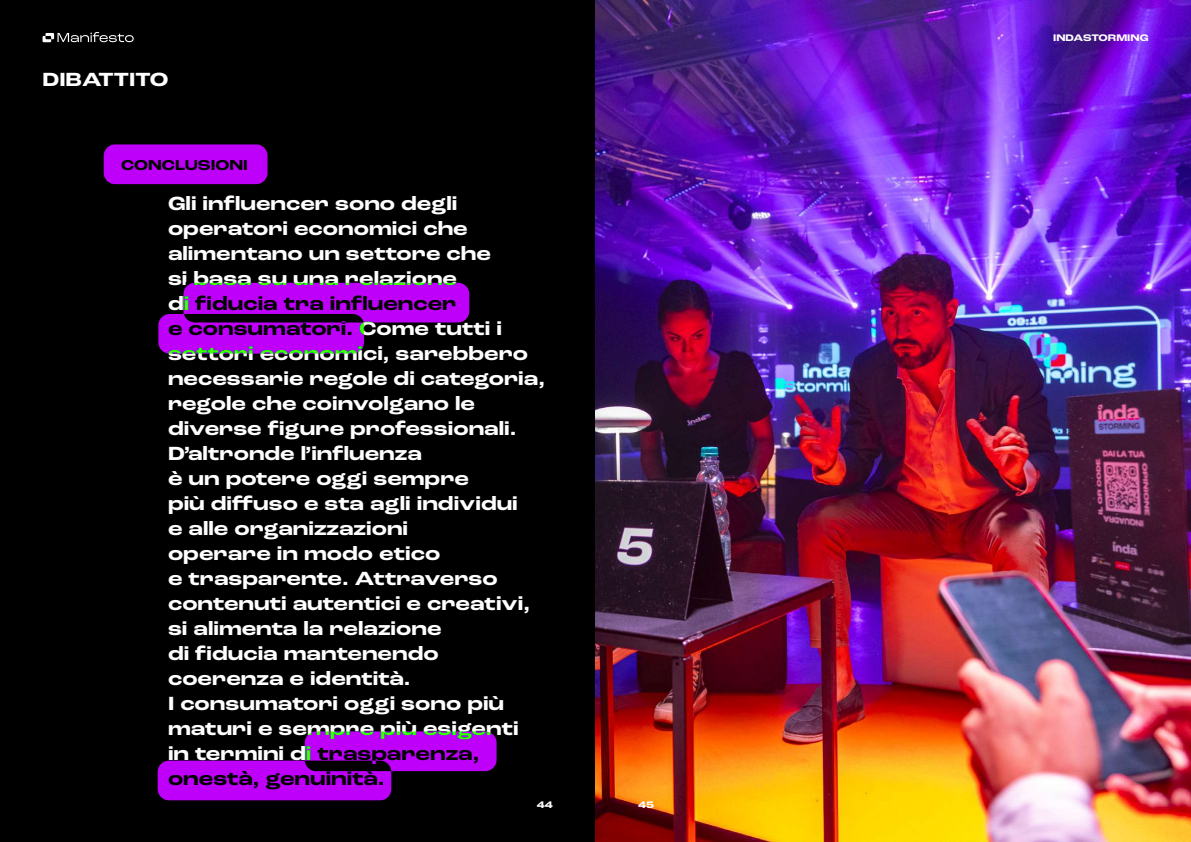
<style>
.page{position:relative;width:1191px;height:842px;background:#fff}
.page>*{position:absolute;margin:0;border:0;box-sizing:border-box;transform-origin:0 0}
.t1{font:700 expanded 20px/25px "Roc Grotesk";color:#fff}
.t2{font:700 expanded 15px "Roc Grotesk";color:#000}
.t3{font:700 expanded 10px "Roc Grotesk";color:#fff}
.s1{color:#be00fb}
</style>
<div class="page">
<div style="left:0;top:0;width:595px;height:842px;background:#000"></div>
<img style="left:595px;top:0;width:596px;height:842px">
<div style="left:104px;top:144px;width:163px;height:40px;background:#be00fb;border-radius:11px"></div>
<div style="left:183px;top:283px;width:286px;height:39px;background:#be00fb;border-radius:11px"></div>
<svg style="left:158px;top:314px;width:206px;height:40px;background:#9900ca"></svg>
<div style="left:305px;top:731px;width:191px;height:40px;background:#be00fb;border-radius:11px"></div>
<div style="left:158px;top:761px;width:233px;height:39px;background:#be00fb;border-radius:11px"></div>
<svg style="left:43px;top:32px;width:91px;height:10px"></svg>
<p class="t1" style="left:43px;top:68px;width:127px">DIBATTITO</p>
<p class="t2" style="left:121px;top:156px;width:128px">CONCLUSIONI</p>
<p class="t1" style="left:168px;top:192px;width:378px">Gli influencer sono degli operatori economici che alimentano un settore che<br>si basa su una relazione<br>di <span class="s1">fiducia tra influencer<br>e consumatori.</span> Come tutti i settori economici, sarebbero necessarie regole di categoria, regole che coinvolgano le diverse figure professionali.<br>D’altronde l’influenza<br>è un potere oggi sempre<br>più diffuso e sta agli individui<br>e alle organizzazioni<br>operare in modo etico<br>e trasparente. Attraverso contenuti autentici e creativi, si alimenta la relazione<br>di fiducia mantenendo coerenza e identità.<br>I consumatori oggi sono più maturi e sempre più esigenti<br>in termini di <span class="s1">trasparenza, onestà, genuinità.</span></p>
<p class="t3" style="left:537px;top:799px;width:17px">44</p>
<p class="t3" style="left:638px;top:799px;width:17px">45</p>
<p class="t3" style="left:1053px;top:31px;width:97px">INDASTORMING</p>
</div>
